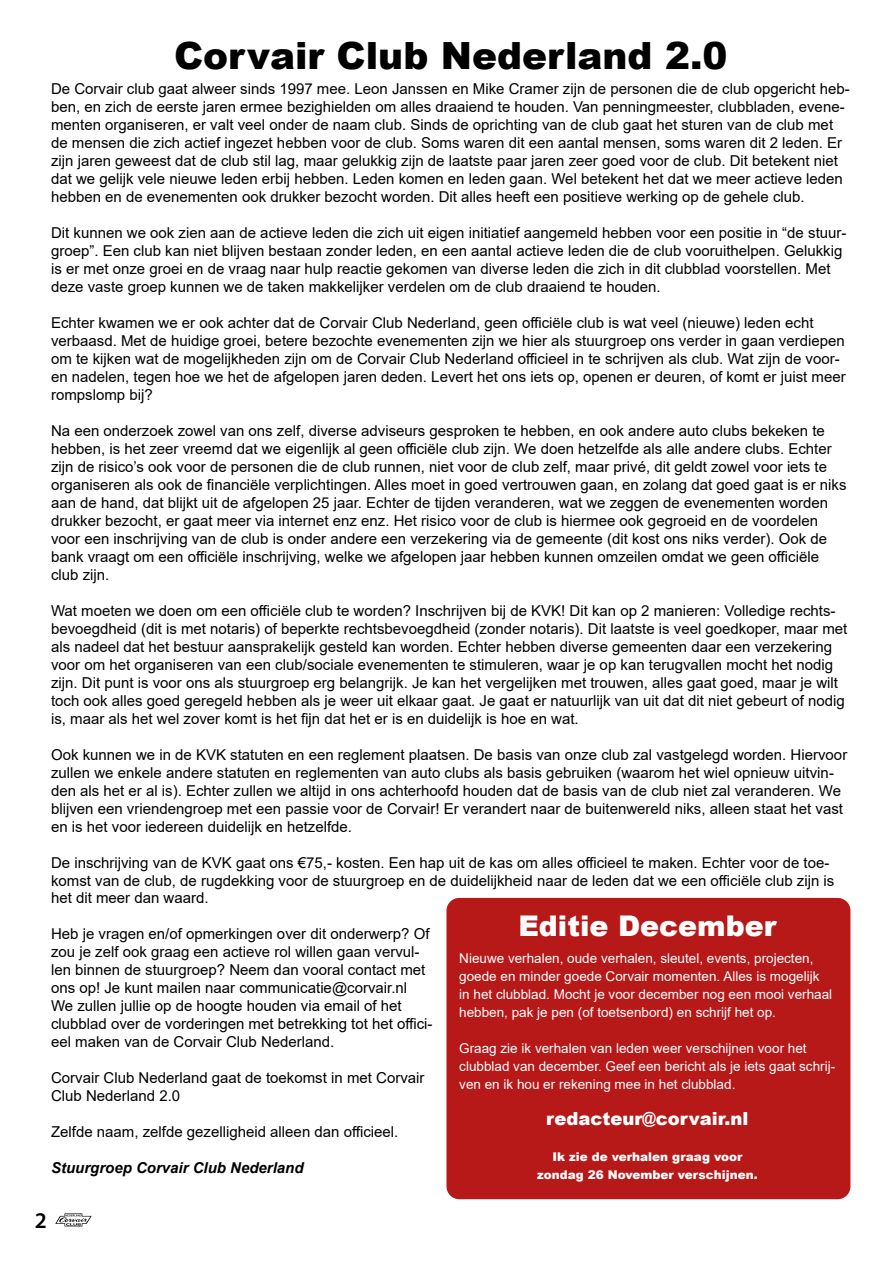
<style>
.page{position:relative;width:893px;height:1263px;background:#fff}
.page>*{position:absolute;margin:0;border:0;box-sizing:border-box;transform-origin:0 0}
.t1{font:900 37.5px "Arial";color:#000}
.t2{font:900 28.5px "Arial";color:#fff}
.t3{font:600 22.5px "Myriad Pro";color:#000}
.t4{font:900 18px "Arial";color:#fff}
.t5{font:15px/18px "Arial";color:#000}
.t6{font:italic 700 15px "Arial";color:#000}
.t7{font:13.5px/18px "Arial";color:#fff}
.t8{font:900 12px/18px "Arial";color:#fff;text-align:center}
</style>
<div class="page">
<svg style="left:55px;top:1213px;width:37px;height:13px"></svg>
<div style="left:446px;top:898px;width:404px;height:301px;background:#b71818;border-radius:13px"></div>
<h1 class="t1" style="left:174px;top:29px;width:555px">Corvair Club Nederland 2.0</h1>
<p class="t5" style="left:51px;top:79px;width:800px">De Corvair club gaat alweer sinds 1997 mee. Leon Janssen en Mike Cramer zijn de personen die de club opgericht heb&shy;ben, en zich de eerste jaren ermee bezighielden om alles draaiend te houden. Van penningmeester, clubbladen, evene&shy;menten organiseren, er valt veel onder de naam club. Sinds de oprichting van de club gaat het sturen van de club met de mensen die zich actief ingezet hebben voor de club. Soms waren dit een aantal mensen, soms waren dit 2 leden. Er zijn jaren geweest dat de club stil lag, maar gelukkig zijn de laatste paar jaren zeer goed voor de club. Dit betekent niet dat we gelijk vele nieuwe leden erbij hebben. Leden komen en leden gaan. Wel betekent het dat we meer actieve leden hebben en de evenementen ook drukker bezocht worden. Dit alles heeft een positieve werking op de gehele club.</p>
<p class="t5" style="left:51px;top:223px;width:797px">Dit kunnen we ook zien aan de actieve leden die zich uit eigen initiatief aangemeld hebben voor een positie in “de stuur&shy;groep”. Een club kan niet blijven bestaan zonder leden, en een aantal actieve leden die de club vooruithelpen. Gelukkig is er met onze groei en de vraag naar hulp reactie gekomen van diverse leden die zich in dit clubblad voorstellen. Met deze vaste groep kunnen we de taken makkelijker verdelen om de club draaiend te houden.</p>
<p class="t5" style="left:51px;top:313px;width:796px">Echter kwamen we er ook achter dat de Corvair Club Nederland, geen officiële club is wat veel (nieuwe) leden echt verbaasd. Met de huidige groei, betere bezochte evenementen zijn we hier als stuurgroep ons verder in gaan verdiepen om te kijken wat de mogelijkheden zijn om de Corvair Club Nederland officieel in te schrijven als club. Wat zijn de voor&shy;en nadelen, tegen hoe we het de afgelopen jaren deden. Levert het ons iets op, openen er deuren, of komt er juist meer rompslomp bij?</p>
<p class="t5" style="left:51px;top:421px;width:797px">Na een onderzoek zowel van ons zelf, diverse adviseurs gesproken te hebben, en ook andere auto clubs bekeken te hebben, is het zeer vreemd dat we eigenlijk al geen officiële club zijn. We doen hetzelfde als alle andere clubs. Echter zijn de risico’s ook voor de personen die de club runnen, niet voor de club zelf, maar privé, dit geldt zowel voor iets te organiseren als ook de financiële verplichtingen. Alles moet in goed vertrouwen gaan, en zolang dat goed gaat is er niks aan de hand, dat blijkt uit de afgelopen 25 jaar. Echter de tijden veranderen, wat we zeggen de evenementen worden drukker bezocht, er gaat meer via internet enz enz. Het risico voor de club is hiermee ook gegroeid en de voordelen voor een inschrijving van de club is onder andere een verzekering via de gemeente (dit kost ons niks verder). Ook de bank vraagt om een officiële inschrijving, welke we afgelopen jaar hebben kunnen omzeilen omdat we geen officiële club zijn.</p>
<p class="t5" style="left:51px;top:601px;width:798px">Wat moeten we doen om een officiële club te worden? Inschrijven bij de KVK! Dit kan op 2 manieren: Volledige rechts&shy;bevoegdheid (dit is met notaris) of beperkte rechtsbevoegdheid (zonder notaris). Dit laatste is veel goedkoper, maar met als nadeel dat het bestuur aansprakelijk gesteld kan worden. Echter hebben diverse gemeenten daar een verzekering voor om het organiseren van een club/sociale evenementen te stimuleren, waar je op kan terugvallen mocht het nodig zijn. Dit punt is voor ons als stuurgroep erg belangrijk. Je kan het vergelijken met trouwen, alles gaat goed, maar je wilt toch ook alles goed geregeld hebben als je weer uit elkaar gaat. Je gaat er natuurlijk van uit dat dit niet gebeurt of nodig is, maar als het wel zover komt is het fijn dat het er is en duidelijk is hoe en wat.</p>
<p class="t5" style="left:51px;top:745px;width:798px">Ook kunnen we in de KVK statuten en een reglement plaatsen. De basis van onze club zal vastgelegd worden. Hiervoor zullen we enkele andere statuten en reglementen van auto clubs als basis gebruiken (waarom het wiel opnieuw uitvin&shy;den als het er al is). Echter zullen we altijd in ons achterhoofd houden dat de basis van de club niet zal veranderen. We blijven een vriendengroep met een passie voor de Corvair! Er verandert naar de buitenwereld niks, alleen staat het vast en is het voor iedereen duidelijk en hetzelfde.</p>
<p class="t5" style="left:51px;top:854px;width:785px;line-height:17.5px">De inschrijving van de KVK gaat ons €75,- kosten. Een hap uit de kas om alles officieel te maken. Echter voor de toe&shy;komst van de club, de rugdekking voor de stuurgroep en de duidelijkheid naar de leden dat we een officiële club zijn is het dit meer dan waard.</p>
<p class="t5" style="left:51px;top:924px;width:383px">Heb je vragen en/of opmerkingen over dit onderwerp? Of zou je zelf ook graag een actieve rol willen gaan vervul&shy;len binnen de stuurgroep? Neem dan vooral contact met ons op! Je kunt mailen naar communicatie@corvair.nl We zullen jullie op de hoogte houden via email of het clubblad over de vorderingen met betrekking tot het offici&shy;eel maken van de Corvair Club Nederland.</p>
<p class="t5" style="left:51px;top:1068px;width:375px">Corvair Club Nederland gaat de toekomst in met Corvair<br>Club Nederland 2.0</p>
<p class="t5" style="left:51px;top:1122px;width:349px">Zelfde naam, zelfde gezelligheid alleen dan officieel.</p>
<p class="t6" style="left:51px;top:1158px;width:254px">Stuurgroep Corvair Club Nederland</p>
<h2 class="t2" style="left:518px;top:905px;width:260px">Editie December</h2>
<p class="t7" style="left:459px;top:949px;width:374px">Nieuwe verhalen, oude verhalen, sleutel, events, projecten, goede en minder goede Corvair momenten. Alles is mogelijk in het clubblad. Mocht je voor december nog een mooi verhaal hebben, pak je pen (of toetsenbord) en schrijf het op.</p>
<p class="t7" style="left:459px;top:1039px;width:377px">Graag zie ik verhalen van leden weer verschijnen voor het clubblad van december. Geef een bericht als je iets gaat schrij&shy;ven en ik hou er rekening mee in het clubblad.</p>
<p class="t4" style="left:546px;top:1105px;width:204px">redacteur@corvair.nl</p>
<p class="t8" style="left:537px;top:1147px;width:222px">Ik zie de verhalen graag voor zondag 26 November verschijnen.</p>
<h3 class="t3" style="left:35px;top:1206px;width:14px">2</h3>
</div>
